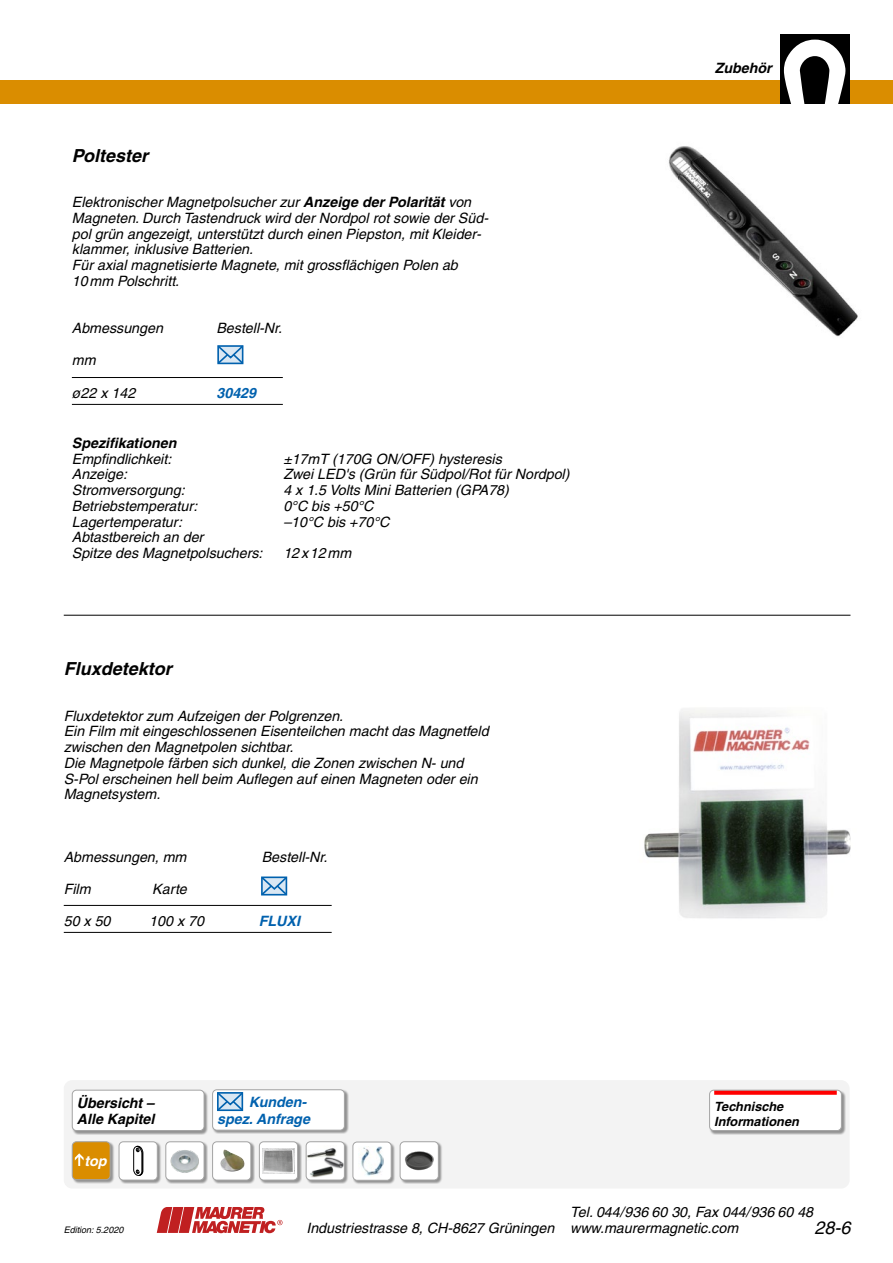
<style>
.page{position:relative;width:893px;height:1263px;background:#fff}
.page>*{position:absolute;margin:0;border:0;box-sizing:border-box;transform-origin:0 0}
._2_Titel{font:italic 700 18px "Helvetica";color:#000}
.t1{font:italic 18px "Helvetica";color:#000}
.Text{font:italic 14.25px/15.8px "Helvetica";color:#000}
.Tab__Sägebl{font:italic 14.25px "Helvetica";color:#000}
.Tab__Sägebl-2{font:italic 700 14.25px/16.5px "Helvetica";color:#0061ae;text-align:right}
._2_Titel__BZ{font:italic 700 14.25px/16.5px "Helvetica";color:#000}
.Text-2{font:italic 700 14.25px "Helvetica";color:#000}
.Einzug{font:italic 700 14.25px "Helvetica";color:#000}
.Text-3{font:italic 14.25px "Helvetica";letter-spacing:.06em;color:#000}
._2_Titel__BZ-2{font:italic 700 14.25px "Helvetica";color:#fff}
.Tab__Sägebl-3{font:italic 700 12.75px/15px "Helvetica";color:#000}
.t2{font:italic 9px "Helvetica";color:#000}
.s1{font-weight:700}
</style>
<div class="page">
<div style="left:0;top:81px;width:893px;height:23px;background:#da8d00"></div>
<div style="left:780px;top:34px;width:70px;height:70px;background:#000"></div>
<svg style="left:784px;top:40px;width:61px;height:64px"></svg>
<svg style="left:157px;top:1207px;width:125px;height:26px"></svg>
<img style="left:668px;top:146px;width:190px;height:191px">
<hr style="left:72px;top:377px;width:211px;height:1px;background:#000">
<hr style="left:64px;top:905px;width:268px;height:1px;background:#000">
<svg style="left:217px;top:345px;width:27px;height:20px"></svg>
<svg style="left:261px;top:876px;width:27px;height:20px"></svg>
<img style="left:644px;top:709px;width:207px;height:210px">
<hr style="left:64px;top:615px;width:786px;height:1px;background:#000">
<div style="left:64px;top:1080px;width:786px;height:108px;background:#f3f3f3;border-radius:9px"></div>
<div style="left:166px;top:1141px;width:42px;height:43px;background:#000;opacity:.4"></div>
<div style="left:166px;top:1142px;width:38px;height:38px;background:#fff;border-radius:4px"></div>
<img style="left:170px;top:1150px;width:29px;height:23px">
<div style="left:165px;top:1141px;width:39px;height:39px;border:1px solid #a4a4a4;border-radius:4px"></div>
<div style="left:119px;top:1141px;width:42px;height:43px;background:#000;opacity:.4"></div>
<div style="left:119px;top:1142px;width:38px;height:38px;background:#fff;border-radius:4px"></div>
<svg style="left:133px;top:1146px;width:10px;height:30px"></svg>
<div style="left:119px;top:1141px;width:39px;height:39px;border:1px solid #a4a4a4;border-radius:4px"></div>
<div style="left:212px;top:1141px;width:43px;height:43px;background:#000;opacity:.4"></div>
<div style="left:213px;top:1142px;width:38px;height:38px;background:#fff;border-radius:4px"></div>
<img style="left:220px;top:1149px;width:25px;height:23px">
<div style="left:212px;top:1141px;width:39px;height:39px;border:1px solid #a4a4a4;border-radius:4px"></div>
<div style="left:259px;top:1141px;width:43px;height:43px;background:#000;opacity:.4"></div>
<svg style="left:259px;top:1142px;width:39px;height:38px"></svg>
<img style="left:263px;top:1149px;width:31px;height:24px">
<div style="left:259px;top:1141px;width:39px;height:39px;border:1px solid #a4a4a4;border-radius:4px"></div>
<div style="left:400px;top:1141px;width:43px;height:43px;background:#000;opacity:.4"></div>
<img style="left:400px;top:1143px;width:38px;height:37px">
<div style="left:400px;top:1141px;width:39px;height:39px;border:1px solid #a4a4a4;border-radius:4px"></div>
<div style="left:353px;top:1142px;width:42px;height:42px;background:#000;opacity:.4"></div>
<div style="left:353px;top:1142px;width:38px;height:38px;background:#fff;border-radius:4px"></div>
<img style="left:361px;top:1146px;width:22px;height:30px">
<div style="left:353px;top:1141px;width:39px;height:40px;border:1px solid #a4a4a4;border-radius:4px"></div>
<div style="left:72px;top:1141px;width:43px;height:43px;background:#000;opacity:.4"></div>
<div style="left:72px;top:1142px;width:38px;height:37px;background:#da8d00;border-radius:4px"></div>
<div style="left:72px;top:1141px;width:39px;height:39px;border:1px solid #a4a4a4;border-radius:4px"></div>
<svg style="left:75px;top:1153px;width:9px;height:13px"></svg>
<div style="left:306px;top:1141px;width:43px;height:43px;background:#000;opacity:.4"></div>
<div style="left:306px;top:1142px;width:38px;height:38px;background:#fff;border-radius:4px"></div>
<div style="left:306px;top:1141px;width:39px;height:39px;border:1px solid #a4a4a4;border-radius:4px"></div>
<img style="left:310px;top:1168px;width:24px;height:9px">
<img style="left:324px;top:1157px;width:20px;height:12px">
<img style="left:306px;top:1146px;width:30px;height:15px">
<hr style="left:72px;top:404px;width:211px;height:1px;background:#000">
<hr style="left:64px;top:932px;width:268px;height:1px;background:#000">
<div style="left:212px;top:1089px;width:137px;height:45px;background:#000;opacity:.4"></div>
<div style="left:213px;top:1090px;width:131px;height:40px;background:#fff;border-radius:4px"></div>
<div style="left:212px;top:1089px;width:133px;height:41px;border:1px solid #a4a4a4;border-radius:4px"></div>
<svg style="left:217px;top:1092px;width:27px;height:20px"></svg>
<div style="left:709px;top:1090px;width:137px;height:45px;background:#000;opacity:.4"></div>
<div style="left:710px;top:1090px;width:131px;height:40px;background:#fff;border-radius:4px"></div>
<div style="left:714px;top:1090px;width:123px;height:5px;background:#f00"></div>
<div style="left:709px;top:1090px;width:133px;height:41px;border:1px solid #a4a4a4;border-radius:4px"></div>
<div style="left:72px;top:1090px;width:137px;height:45px;background:#000;opacity:.4"></div>
<div style="left:72px;top:1090px;width:132px;height:40px;background:#fff;border-radius:4px"></div>
<div style="left:72px;top:1090px;width:132px;height:41px;border:1px solid #a4a4a4;border-radius:4px"></div>
<p class="_2_Titel" style="left:72px;top:144px;width:78px">Poltester</p>
<p class="Text" style="left:72px;top:194px;width:418px">Elektronischer Magnetpolsucher zur <span class="s1">Anzeige der Polarität</span> von Magneten. Durch Tastendruck wird der Nordpol rot sowie der Süd&shy;pol grün angezeigt, unterstützt durch einen Piepston, mit Kleider&shy;klammer, inklusive Batterien.</p>
<p class="Text" style="left:72px;top:257px;width:387px">Für axial magnetisierte Magnete, mit grossflächigen Polen ab<br>10mm Polschritt.</p>
<p class="Tab__Sägebl" style="left:72px;top:320px;width:93px">Abmessungen</p>
<p class="Tab__Sägebl" style="left:216px;top:320px;width:67px">Bestell-Nr.</p>
<p class="Text" style="left:72px;top:352px;width:25px">mm</p>
<p class="Tab__Sägebl" style="left:72px;top:385px;width:65px">ø22 x 142</p>
<p class="Tab__Sägebl-2" style="left:216px;top:384px;width:41px">30429</p>
<p class="Text-2" style="left:72px;top:434px;width:106px">Spezifikationen</p>
<p class="Text" style="left:72px;top:451px;width:101px">Empfindlichkeit:</p>
<p class="Text" style="left:283px;top:451px;width:220px">±17mT (170G ON/OFF) hysteresis</p>
<p class="Text" style="left:72px;top:466px;width:57px">Anzeige:</p>
<p class="Text" style="left:283px;top:466px;width:288px">Zwei LED's (Grün für Südpol/Rot für Nordpol)</p>
<p class="Text" style="left:72px;top:482px;width:114px">Stromversorgung:</p>
<p class="Text" style="left:283px;top:482px;width:227px">4 x 1.5 Volts Mini Batterien (GPA78)</p>
<p class="Text" style="left:72px;top:498px;width:127px">Betriebstemperatur:</p>
<p class="Text" style="left:283px;top:498px;width:92px">0°C bis +50°C</p>
<p class="Text" style="left:72px;top:514px;width:112px">Lagertemperatur:</p>
<p class="Text" style="left:283px;top:514px;width:108px">–10°C bis +70°C</p>
<p class="Text" style="left:72px;top:529px;width:192px">Abtastbereich an der<br>Spitze des Magnetpolsuchers:</p>
<p class="Text-3" style="left:283px;top:545px;width:69px">12x12mm</p>
<p class="_2_Titel" style="left:64px;top:658px;width:110px">Fluxdetektor</p>
<p class="Text" style="left:64px;top:708px;width:281px">Fluxdetektor zum Aufzeigen der Polgrenzen.</p>
<p class="Text" style="left:64px;top:723px;width:426px">Ein Film mit eingeschlossenen Eisenteilchen macht das Magnetfeld zwischen den Magnetpolen sichtbar.</p>
<p class="Text" style="left:64px;top:755px;width:415px">Die Magnetpole färben sich dunkel, die Zonen zwischen N- und<br>S-Pol erscheinen hell beim Auflegen auf einen Magneten oder ein<br>Magnetsystem.</p>
<p class="Tab__Sägebl" style="left:64px;top:849px;width:124px">Abmessungen, mm</p>
<p class="Tab__Sägebl" style="left:262px;top:849px;width:67px">Bestell-Nr.</p>
<p class="Text" style="left:64px;top:881px;width:28px">Film</p>
<p class="Text" style="left:152px;top:881px;width:36px">Karte</p>
<p class="Tab__Sägebl" style="left:64px;top:912px;width:48px">50 x 50</p>
<p class="Tab__Sägebl" style="left:149px;top:912px;width:56px">100 x 70</p>
<p class="Tab__Sägebl-2" style="left:259px;top:912px;width:43px">FLUXI</p>
<p class="Einzug" style="left:715px;top:59px;width:59px">Zubehör</p>
<p class="_2_Titel__BZ" style="left:77px;top:1094px;width:79px">Übersicht –<br>Alle Kapitel</p>
<p class="_2_Titel__BZ-2" style="left:85px;top:1152px;width:24px">top</p>
<p class="Tab__Sägebl-2" style="left:217px;top:1094px;width:94px">Kunden&shy;spez. Anfrage</p>
<p class="Tab__Sägebl-3" style="left:714px;top:1099px;width:86px">Technische<br>Informationen</p>
<p class="Text" style="left:306px;top:1204px;width:508px;text-indent:264px">Tel. 044/936 60 30, Fax 044/936 60 48<br>Industriestrasse 8, CH-8627 Grüningen www.maurermagnetic.com</p>
<p class="t2" style="left:64px;top:1224px;width:61px">Edition: 5.2020</p>
<p class="t1" style="left:814px;top:1217px;width:38px">28-6</p>
</div>
